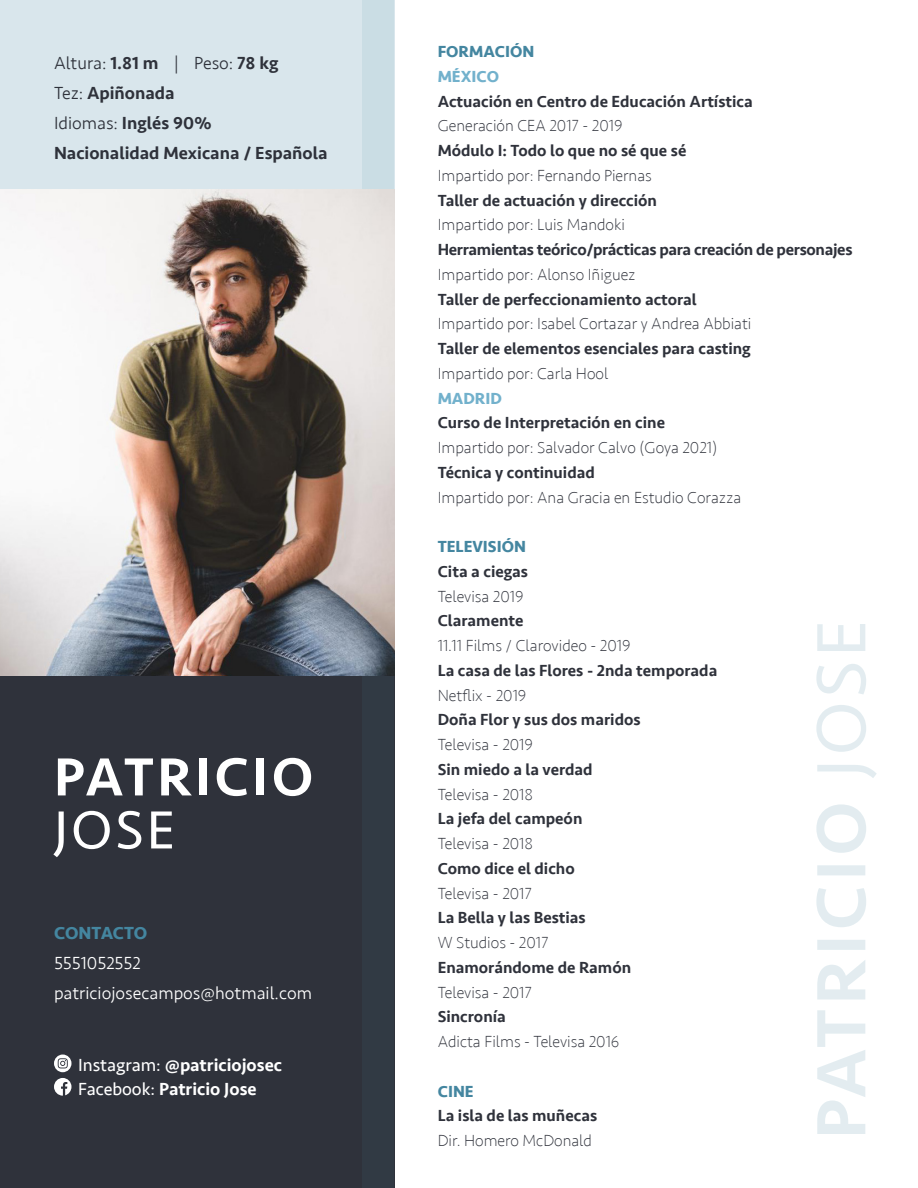
<style>
.page{position:relative;width:918px;height:1188px;background:#fff}
.page>*{position:absolute;margin:0;border:0;box-sizing:border-box;transform-origin:0 0}
.t1{font:500 55.5px "Seravek";letter-spacing:.06em;color:#fff}
.t2{font:55.5px "Seravek";color:#fff}
.t3{font:500 18px/30px "Seravek";color:#2f323b}
.t4{font:500 18px/24px "Seravek";color:#fff}
.t5{font:300 18px/30px "Seravek";color:#fff}
.t6{font:700 18px "Seravek";letter-spacing:-.005em;color:#4486a0}
.t7{font:200 16.5px "Seravek";color:#2f323b}
.t8{font:500 16.5px "Seravek";color:#2f323b}
.t9{font:500 16.5px "Seravek";letter-spacing:-.02em;color:#2f323b}
.t10{font:700 16.5px "Seravek";color:#4486a0}
.t11{font:700 16.5px "Seravek";color:#72b1cc}
.s1{font-weight:300}
.s2{font-weight:400}
</style>
<div class="page">
<div style="left:0;top:675px;width:394px;height:513px;background:#2f323b"></div>
<div style="left:362px;top:0;width:32px;height:1188px;background:#313a44"></div>
<div style="left:0;top:0;width:394px;height:204px;background:linear-gradient(to right,#dbe7ed,#d4e3ea)"></div>
<img style="left:0;top:189px;width:394px;height:486px">
<svg style="left:816px;top:624px;width:61px;height:510px"></svg>
<svg style="left:54px;top:1055px;width:17px;height:17px"></svg>
<svg style="left:54px;top:1078px;width:17px;height:18px"></svg>
<p class="t3" style="left:54px;top:48px;width:275px"><span class="s1">Altura:</span> 1.81 m <span class="s1">| Peso:</span> 78 kg<br><span class="s1">Tez:</span> Apiñonada<br><span class="s1">Idiomas:</span> Inglés 90%<br>Nacionalidad Mexicana / Española</p>
<h1 class="t1" style="left:54px;top:744px;width:261px">PATRICIO</h1>
<h1 class="t2" style="left:54px;top:797px;width:123px">JOSE</h1>
<p class="t6" style="left:54px;top:922px;width:95px">CONTACTO</p>
<p class="t5" style="left:54px;top:948px;width:260px">5551052552 patriciojosecampos@hotmail.com</p>
<p class="t4" style="left:78px;top:1053px;width:206px"><span class="s2">Instagram:</span> @patriciojosec<br><span class="s2">Facebook:</span> Patricio Jose</p>
<p class="t10" style="left:438px;top:42px;width:98px">FORMACIÓN</p>
<p class="t11" style="left:438px;top:67px;width:63px">MÉXICO</p>
<p class="t8" style="left:438px;top:91px;width:317px">Actuación en Centro de Educación Artística</p>
<p class="t7" style="left:438px;top:116px;width:186px">Generación CEA 2017 - 2019</p>
<p class="t8" style="left:438px;top:141px;width:250px">Módulo I: Todo lo que no sé que sé</p>
<p class="t7" style="left:438px;top:166px;width:216px">Impartido por: Fernando Piernas</p>
<p class="t8" style="left:438px;top:190px;width:221px">Taller de actuación y dirección</p>
<p class="t7" style="left:438px;top:215px;width:189px">Impartido por: Luis Mandoki</p>
<p class="t9" style="left:438px;top:240px;width:416px">Herramientas teórico/prácticas para creación de personajes</p>
<p class="t7" style="left:438px;top:265px;width:199px">Impartido por: Alonso Iñiguez</p>
<p class="t8" style="left:438px;top:289px;width:261px">Taller de perfeccionamiento actoral</p>
<p class="t7" style="left:438px;top:314px;width:315px">Impartido por: Isabel Cortazar y Andrea Abbiati</p>
<p class="t8" style="left:438px;top:339px;width:315px">Taller de elementos esenciales para casting</p>
<p class="t7" style="left:438px;top:364px;width:172px">Impartido por: Carla Hool</p>
<p class="t11" style="left:438px;top:388px;width:66px">MADRID</p>
<p class="t8" style="left:438px;top:413px;width:229px">Curso de Interpretación en cine</p>
<p class="t7" style="left:438px;top:438px;width:281px">Impartido por: Salvador Calvo (Goya 2021)</p>
<p class="t8" style="left:438px;top:463px;width:159px">Técnica y continuidad</p>
<p class="t7" style="left:438px;top:487px;width:305px">Impartido por: Ana Gracia en Estudio Corazza</p>
<p class="t10" style="left:438px;top:537px;width:90px">TELEVISIÓN</p>
<p class="t8" style="left:438px;top:562px;width:92px">Cita a ciegas</p>
<p class="t7" style="left:438px;top:586px;width:87px">Televisa 2019</p>
<p class="t8" style="left:438px;top:611px;width:87px">Claramente</p>
<p class="t7" style="left:438px;top:636px;width:194px">11.11 Films / Clarovideo - 2019</p>
<p class="t8" style="left:438px;top:661px;width:281px">La casa de las Flores - 2nda temporada</p>
<p class="t7" style="left:438px;top:685px;width:90px">Netflix - 2019</p>
<p class="t8" style="left:438px;top:710px;width:204px">Doña Flor y sus dos maridos</p>
<p class="t7" style="left:438px;top:735px;width:97px">Televisa - 2019</p>
<p class="t8" style="left:438px;top:760px;width:157px">Sin miedo a la verdad</p>
<p class="t7" style="left:438px;top:784px;width:97px">Televisa - 2018</p>
<p class="t8" style="left:438px;top:809px;width:146px">La jefa del campeón</p>
<p class="t7" style="left:438px;top:834px;width:97px">Televisa - 2018</p>
<p class="t8" style="left:438px;top:859px;width:139px">Como dice el dicho</p>
<p class="t7" style="left:438px;top:883px;width:96px">Televisa - 2017</p>
<p class="t8" style="left:438px;top:908px;width:149px">La Bella y las Bestias</p>
<p class="t7" style="left:438px;top:933px;width:112px">W Studios - 2017</p>
<p class="t8" style="left:438px;top:958px;width:195px">Enamorándome de Ramón</p>
<p class="t7" style="left:438px;top:982px;width:96px">Televisa - 2017</p>
<p class="t8" style="left:438px;top:1007px;width:70px">Sincronía</p>
<p class="t7" style="left:438px;top:1032px;width:183px">Adicta Films - Televisa 2016</p>
<p class="t10" style="left:438px;top:1081px;width:38px">CINE</p>
<p class="t8" style="left:438px;top:1106px;width:161px">La isla de las muñecas</p>
<p class="t7" style="left:438px;top:1131px;width:156px">Dir. Homero McDonald</p>
</div>
